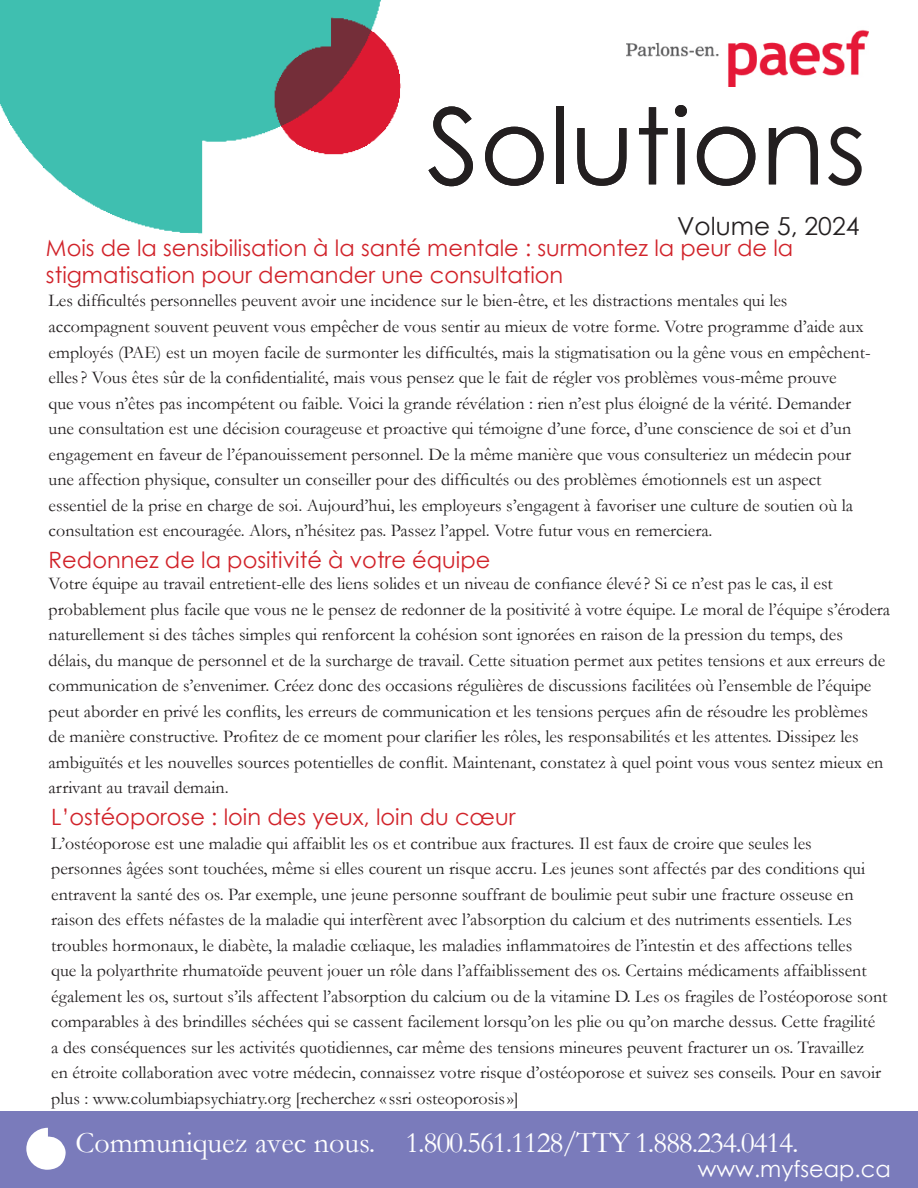
<style>
.page{position:relative;width:918px;height:1188px;background:#fff}
.page>*{position:absolute;margin:0;border:0;box-sizing:border-box;transform-origin:0 0}
.t1{font:105.75px "Century Gothic";color:#231f20}
.t2{font:30px "Garamond";letter-spacing:-.02em;color:#fff}
.t3{font:24.75px "Century Gothic";color:#231f20}
.t4{font:22.5px/27px "Century Gothic";color:#d1232a}
.t5{font:22.5px "Century Gothic";color:#fff}
.t6{font:18px/25.5px "Garamond";color:#231f20}
</style>
<div class="page">
<img style="left:0;top:0;width:401px;height:234px">
<img style="left:626px;top:30px;width:242px;height:57px">
<div style="left:0;top:1111px;width:918px;height:77px;background:#7a7bbb"></div>
<svg style="left:26px;top:1128px;width:40px;height:42px"></svg>
<h1 class="t1" style="left:427px;top:72px;width:441px">Solutions</h1>
<h3 class="t3" style="left:677px;top:209px;width:184px">Volume 5, 2024</h3>
<p class="t4" style="left:46px;top:234px;width:749px">Mois de la sensibilisation à la santé mentale : surmontez la peur de la stigmatisation pour demander une consultation</p>
<p class="t6" style="left:49px;top:288px;width:824px">Les difficultés personnelles peuvent avoir une incidence sur le bien-être, et les distractions mentales qui les accompagnent souvent peuvent vous empêcher de vous sentir au mieux de votre forme. Votre programme d’aide aux employés (PAE) est un moyen facile de surmonter les difficultés, mais la stigmatisation ou la gêne vous en empêchent&shy;elles ? Vous êtes sûr de la confidentialité, mais vous pensez que le fait de régler vos problèmes vous-même prouve<br>que vous n’êtes pas incompétent ou faible. Voici la grande révélation : rien n’est plus éloigné de la vérité. Demander une consultation est une décision courageuse et proactive qui témoigne d’une force, d’une conscience de soi et d’un engagement en faveur de l’épanouissement personnel. De la même manière que vous consulteriez un médecin pour une affection physique, consulter un conseiller pour des difficultés ou des problèmes émotionnels est un aspect essentiel de la prise en charge de soi. Aujourd’hui, les employeurs s’engagent à favoriser une culture de soutien où la consultation est encouragée. Alors, n’hésitez pas. Passez l’appel. Votre futur vous en remerciera.</p>
<p class="t6" style="left:49px;top:570px;width:843px">Votre équipe au travail entretient-elle des liens solides et un niveau de confiance élevé ? Si ce n’est pas le cas, il est probablement plus facile que vous ne le pensez de redonner de la positivité à votre équipe. Le moral de l’équipe s’érodera naturellement si des tâches simples qui renforcent la cohésion sont ignorées en raison de la pression du temps, des<br>délais, du manque de personnel et de la surcharge de travail. Cette situation permet aux petites tensions et aux erreurs de communication de s’envenimer. Créez donc des occasions régulières de discussions facilitées où l’ensemble de l’équipe peut aborder en privé les conflits, les erreurs de communication et les tensions perçues afin de résoudre les problèmes<br>de manière constructive. Profitez de ce moment pour clarifier les rôles, les responsabilités et les attentes. Dissipez les ambiguïtés et les nouvelles sources potentielles de conflit. Maintenant, constatez à quel point vous vous sentez mieux en arrivant au travail demain.</p>
<p class="t4" style="left:49px;top:546px;width:443px">Redonnez de la positivité à votre équipe</p>
<p class="t4" style="left:51px;top:803px;width:466px">L’ostéoporose : loin des yeux, loin du cœur</p>
<p class="t6" style="left:51px;top:830px;width:838px">L’ostéoporose est une maladie qui affaiblit les os et contribue aux fractures. Il est faux de croire que seules les<br>personnes âgées sont touchées, même si elles courent un risque accru. Les jeunes sont affectés par des conditions qui entravent la santé des os. Par exemple, une jeune personne souffrant de boulimie peut subir une fracture osseuse en raison des effets néfastes de la maladie qui interfèrent avec l’absorption du calcium et des nutriments essentiels. Les troubles hormonaux, le diabète, la maladie cœliaque, les maladies inflammatoires de l’intestin et des affections telles<br>que la polyarthrite rhumatoïde peuvent jouer un rôle dans l’affaiblissement des os. Certains médicaments affaiblissent également les os, surtout s’ils affectent l’absorption du calcium ou de la vitamine D. Les os fragiles de l’ostéoporose sont comparables à des brindilles séchées qui se cassent facilement lorsqu’on les plie ou qu’on marche dessus. Cette fragilité<br>a des conséquences sur les activités quotidiennes, car même des tensions mineures peuvent fracturer un os. Travaillez<br>en étroite collaboration avec votre médecin, connaissez votre risque d’ostéoporose et suivez ses conseils. Pour en savoir plus : www.columbiapsychiatry.org [recherchez « ssri osteoporosis »]</p>
<h2 class="t2" style="left:75px;top:1123px;width:725px">Communiquez avec nous. 1.800.561.1128/TTY 1.888.234.0414.</h2>
<p class="t5" style="left:698px;top:1153px;width:194px">www.myfseap.ca</p>
</div>
